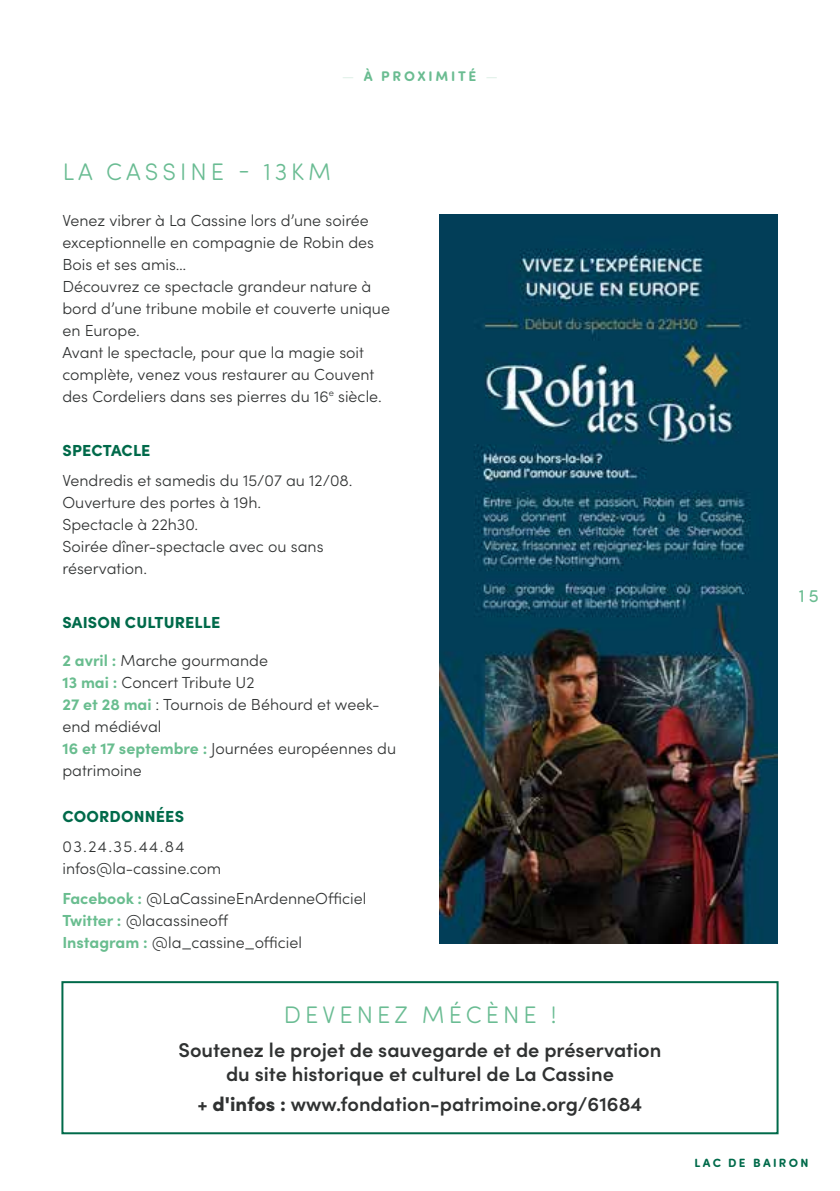
<style>
.page{position:relative;width:840px;height:1191px;background:#fff}
.page>*{position:absolute;margin:0;border:0;box-sizing:border-box;transform-origin:0 0}
.t1{font:300 24px "Sofia Pro Soft";letter-spacing:.17em;color:#6abc93}
.t2{font:600 20px/24px "Sofia Pro";color:#303232;text-align:center}
.t3{font:18px "Sofia Pro Soft";color:#6abc91}
.t4{font:300 16px/22px "Sofia Pro";color:#303232}
.t5{font:900 16px "Sofia Pro";letter-spacing:.01em;color:#006a4a}
.t6{font:700 14px "Sofia Pro Soft";letter-spacing:.195em;color:#6abc91}
.t7{font:700 12px "Sofia Pro Soft";letter-spacing:.195em;color:#006a4a}
.s1{font-family:"Didot LT Pro"}
.s2{font-weight:700;color:#69bd8f}
.s3{font-weight:900}
</style>
<div class="page">
<img style="left:439px;top:214px;width:338px;height:729px">
<div style="left:61px;top:981px;width:717px;height:153px;border:2px solid #006a4a"></div>
<p class="t6" style="left:341px;top:66px;width:159px"><span class="s1">—</span> À PROXIMITÉ <span class="s1">—</span></p>
<h1 class="t1" style="left:63px;top:155px;width:270px">LA CASSINE - 13KM</h1>
<p class="t4" style="left:62px;top:208px;width:329px">Venez vibrer à La Cassine lors d’une soirée exceptionnelle en compagnie de Robin des Bois et ses amis…<br>Découvrez ce spectacle grandeur nature à bord d’une tribune mobile et couverte unique en Europe.<br>Avant le spectacle, pour que la magie soit complète, venez vous restaurer au Couvent des Cordeliers dans ses pierres du 16<sup>e</sup> siècle.</p>
<p class="t5" style="left:62px;top:437px;width:89px">SPECTACLE</p>
<p class="t4" style="left:62px;top:468px;width:291px">Vendredis et samedis du 15/07 au 12/08.<br>Ouverture des portes à 19h.<br>Spectacle à 22h30.<br>Soirée dîner-spectacle avec ou sans réservation.</p>
<p class="t5" style="left:62px;top:609px;width:159px">SAISON CULTURELLE</p>
<p class="t4" style="left:62px;top:648px;width:335px"><span class="s2">2 avril :</span> Marche gourmande<br><span class="s2">13 mai :</span> Concert Tribute U2<br><span class="s2">27 et 28 mai</span> : Tournois de Béhourd et week&shy;end médiéval<br><span class="s2">16 et 17 septembre :</span> Journées européennes du patrimoine</p>
<p class="t5" style="left:62px;top:803px;width:123px">COORDONNÉES</p>
<p class="t4" style="left:62px;top:834px;width:160px">03.24.35.44.84 infos@la-cassine.com</p>
<p class="t4" style="left:62px;top:886px;width:305px"><span class="s2">Facebook :</span> @LaCassineEnArdenneOfficiel<br><span class="s2">Twitter :</span> @lacassineoff<br><span class="s2">Instagram :</span> @la_cassine_officiel</p>
<h1 class="t1" style="left:283px;top:998px;width:274px">DEVENEZ MÉCÈNE !</h1>
<p class="t2" style="left:178px;top:1036px;width:484px">Soutenez le projet de sauvegarde et de préservation du site historique et culturel de La Cassine</p>
<p class="t2" style="left:197px;top:1090px;width:446px"><span class="s3">+ d'infos :</span> www.fondation-patrimoine.org/61684</p>
<p class="t3" style="left:798px;top:584px;width:22px">15</p>
<p class="t7" style="left:694px;top:1154px;width:115px">LAC DE BAIRON</p>
</div>
